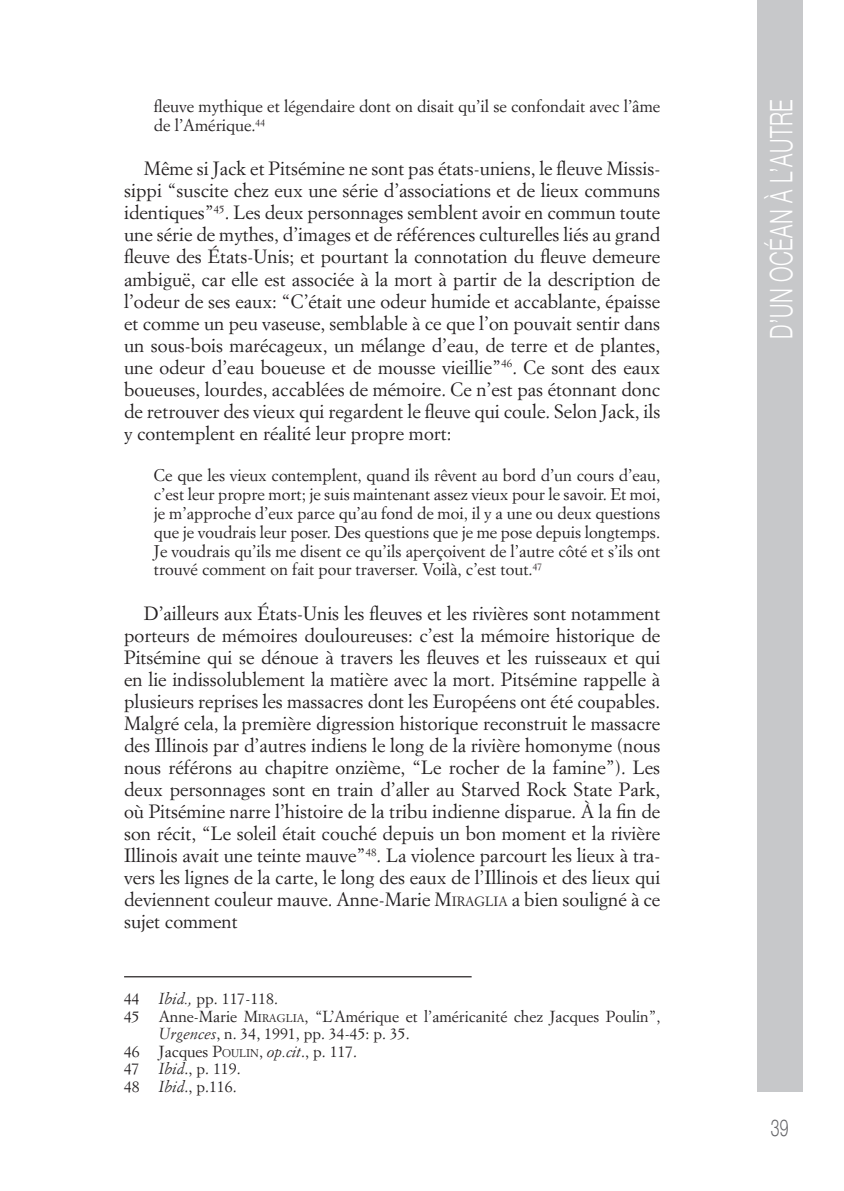
<style>
.page{position:relative;width:844px;height:1191px;background:#fff}
.page>*{position:absolute;margin:0;border:0;box-sizing:border-box;transform-origin:0 0}
.t1{font:300 31.15px "Helvetica Neue";letter-spacing:.02em;color:#fff;scale:.68 1}
.t2{font:300 23.28px "Helvetica Neue";color:#636366;scale:.68 1}
.corpo_testo{font:18.9px/22.1px "Simoncini Garamond";color:#231f20;text-align:justify}
.citazioni_testo{font:16.62px/18.9px "Simoncini Garamond";color:#231f20}
.note{font:15.75px/17.5px "Simoncini Garamond";color:#231f20}
.s1{font-style:inherit}
.s2{font-size:13.3px}
.s3{font-style:italic}
.s4{font-size:11.03px}
</style>
<div class="page">
<div style="left:756px;top:0;width:46px;height:1091px;background:#c7c8ca"></div>
<hr style="left:124px;top:976px;width:347px;height:1px;background:#231f20">
<p class="citazioni_testo" style="left:154px;top:97px;width:507px">fleuve mythique et légendaire dont on disait qu’il se confondait avec l’âme de l’Amérique.<sup>44</sup></p>
<p class="corpo_testo" style="left:124px;top:157px;width:537px;text-indent:20px">Même si Jack et Pitsémine ne sont pas états-uniens, le fleuve Missis&shy;sippi “suscite chez eux une série d’associations et de lieux communs identiques”<sup>45</sup>. Les deux personnages semblent avoir en commun toute une série de mythes, d’images et de références culturelles liés au grand fleuve des États-Unis; et pourtant la connotation du fleuve demeure ambiguë, car elle est associée à la mort à partir de la description de l’odeur de ses eaux: “C’était une odeur humide et accablante, épaisse et comme un peu vaseuse, semblable à ce que l’on pouvait sentir dans un sous-bois marécageux, un mélange d’eau, de terre et de plantes, une odeur d’eau boueuse et de mousse vieillie”<sup>46</sup>. Ce sont des eaux boueuses, lourdes, accablées de mémoire. Ce n’est pas étonnant donc de retrouver des vieux qui regardent le fleuve qui coule. Selon Jack, ils y contemplent en réalité leur propre mort:</p>
<p class="citazioni_testo" style="left:154px;top:465px;width:508px;text-align:justify">Ce que les vieux contemplent, quand ils rêvent au bord d’un cours d’eau, c’est leur propre mort; je suis maintenant assez vieux pour le savoir. Et moi, je m’approche d’eux parce qu’au fond de moi, il y a une ou deux questions que je voudrais leur poser. Des questions que je me pose depuis longtemps.<br>Je voudrais qu’ils me disent ce qu’ils aperçoivent de l’autre côté et s’ils ont trouvé comment on fait pour traverser. Voilà, c’est tout.<sup>47</sup></p>
<p class="corpo_testo" style="left:124px;top:601px;width:537px;text-indent:20px">D’ailleurs aux États-Unis les fleuves et les rivières sont notamment porteurs de mémoires douloureuses: c’est la mémoire historique de Pitsémine qui se dénoue à travers les fleuves et les ruisseaux et qui en lie indissolublement la matière avec la mort. Pitsémine rappelle à plusieurs reprises les massacres dont les Européens ont été coupables.<br>Malgré cela, la première digression historique reconstruit le massacre des Illinois par d’autres indiens le long de la rivière homonyme (nous nous référons au chapitre onzième, “Le rocher de la famine”). Les deux personnages sont en train d’aller au Starved Rock State Park, où Pitsémine narre l’histoire de la tribu indienne disparue. À la fin de son récit, “Le soleil était couché depuis un bon moment et la rivière Illinois avait une teinte mauve”<sup>48</sup>. La violence parcourt les lieux à tra&shy;vers les lignes de la carte, le long des eaux de l’Illinois et des lieux qui deviennent couleur mauve. Anne-Marie <span class="s1">M</span><span class="s2">IRAGLIA</span> a bien souligné à ce sujet comment</p>
<p class="note" style="left:124px;top:989px;width:155px">44 <span class="s3">Ibid.,</span> pp. 117-118.</p>
<p class="note" style="left:159px;top:1007px;width:503px;text-indent:-35px">45 Anne-Marie <span class="s1">M</span><span class="s4">IRAGLIA</span>, “L’Amérique et l’américanité chez Jacques Poulin”,<br><span class="s3">Urgences</span>, n. 34, 1991, pp. 34-45: p. 35.</p>
<p class="note" style="left:124px;top:1042px;width:234px">46 Jacques <span class="s1">P</span><span class="s4">OULIN</span>, <span class="s3">op.cit</span>., p. 117.</p>
<p class="note" style="left:124px;top:1059px;width:118px">47 <span class="s3">Ibid</span>., p. 119.</p>
<p class="note" style="left:124px;top:1077px;width:114px">48 <span class="s3">Ibid</span>., p.116.</p>
<h1 class="t1" style="left:755px;top:339px;width:354px;rotate:-90deg">D’un océan à l’autre</h1>
<p class="t2" style="left:770px;top:1108px;width:28px">39</p>
</div>
